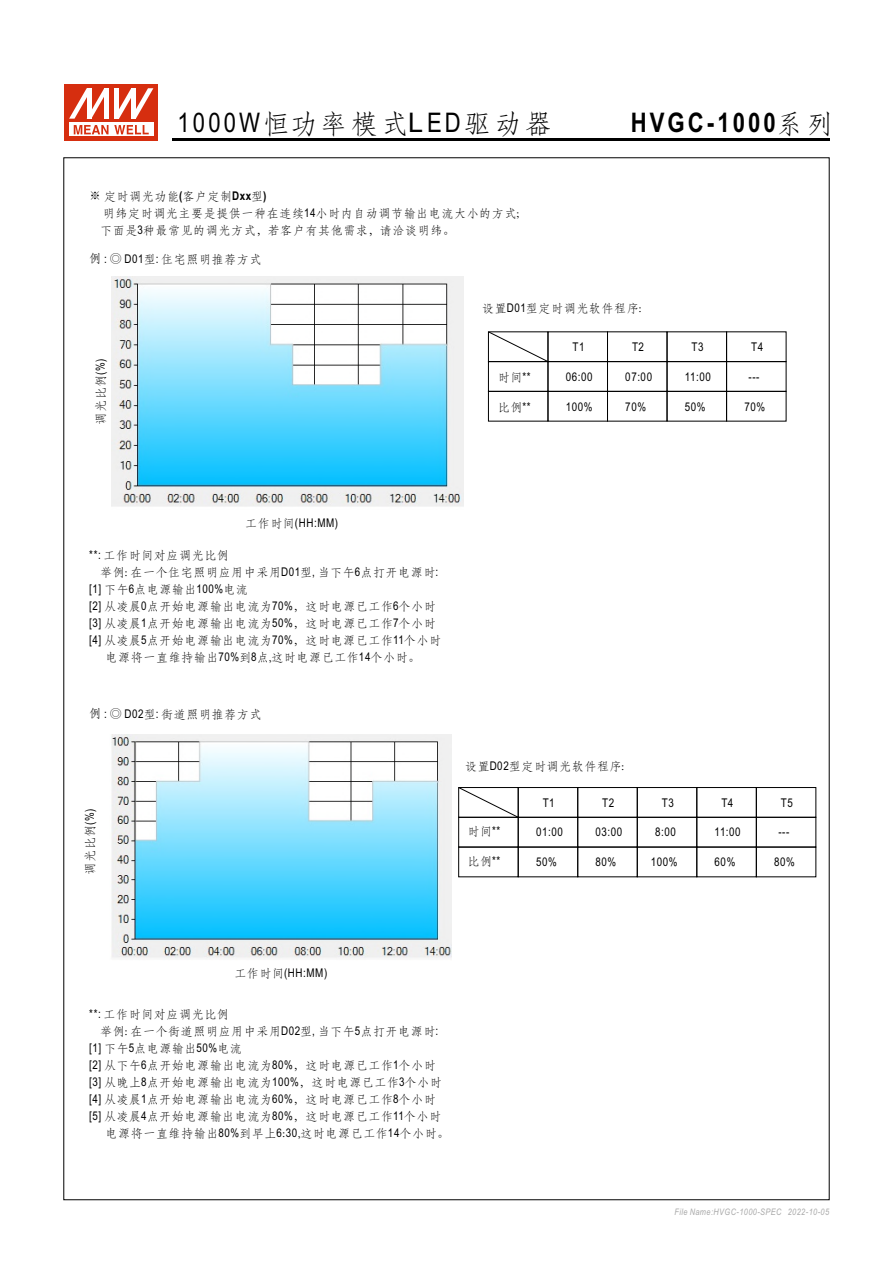
<style>
.page{position:relative;width:893px;height:1263px;background:#fff}
.page>*{position:absolute;margin:0;border:0;box-sizing:border-box;transform-origin:0 0}
.t1{font:27px "ST Fangsong";letter-spacing:.125em;color:#000}
.t2{font:700 27px "Arial Narrow";letter-spacing:.115em;color:#000}
.t3{font:12px/17px "ST Fangsong";letter-spacing:.05em;color:#000}
.t4{font:12px "Arial Narrow";letter-spacing:.045em;color:#000}
.t5{font:italic 9px "Arial Narrow";letter-spacing:.045em;color:#a9a9a9}
.s1{font-family:"Arial Narrow"}
.s2{font-family:"Arial"}
.s3{font-family:"ST Fangsong";font-weight:400}
.s4{font-family:"S Jen Lei";font-weight:500}
.s5{font-family:"Arial Narrow";font-weight:700}
.s6{font-family:"Adobe Fangsong Std"}
.s7{font-family:"ST Fangsong"}
</style>
<div class="page">
<div style="left:518px;top:787px;width:60px;height:31px;border:1px solid #000"></div>
<div style="left:577px;top:787px;width:61px;height:31px;border:1px solid #000"></div>
<div style="left:637px;top:787px;width:60px;height:31px;border:1px solid #000"></div>
<div style="left:696px;top:787px;width:61px;height:31px;border:1px solid #000"></div>
<div style="left:756px;top:787px;width:60px;height:31px;border:1px solid #000"></div>
<div style="left:488px;top:361px;width:60px;height:31px;border:1px solid #000"></div>
<div style="left:548px;top:361px;width:60px;height:31px;border:1px solid #000"></div>
<div style="left:518px;top:817px;width:60px;height:30px;border:1px solid #000"></div>
<div style="left:607px;top:361px;width:60px;height:31px;border:1px solid #000"></div>
<div style="left:577px;top:817px;width:61px;height:30px;border:1px solid #000"></div>
<div style="left:667px;top:361px;width:60px;height:31px;border:1px solid #000"></div>
<div style="left:637px;top:817px;width:60px;height:30px;border:1px solid #000"></div>
<div style="left:726px;top:361px;width:60px;height:31px;border:1px solid #000"></div>
<div style="left:696px;top:817px;width:61px;height:30px;border:1px solid #000"></div>
<div style="left:756px;top:817px;width:60px;height:30px;border:1px solid #000"></div>
<div style="left:488px;top:391px;width:60px;height:31px;border:1px solid #000"></div>
<div style="left:458px;top:847px;width:61px;height:30px;border:1px solid #000"></div>
<div style="left:548px;top:391px;width:60px;height:31px;border:1px solid #000"></div>
<div style="left:518px;top:847px;width:60px;height:30px;border:1px solid #000"></div>
<div style="left:607px;top:391px;width:60px;height:31px;border:1px solid #000"></div>
<div style="left:577px;top:847px;width:61px;height:30px;border:1px solid #000"></div>
<div style="left:667px;top:391px;width:60px;height:31px;border:1px solid #000"></div>
<div style="left:637px;top:847px;width:60px;height:30px;border:1px solid #000"></div>
<div style="left:726px;top:391px;width:60px;height:31px;border:1px solid #000"></div>
<div style="left:696px;top:847px;width:61px;height:30px;border:1px solid #000"></div>
<div style="left:756px;top:847px;width:60px;height:30px;border:1px solid #000"></div>
<svg style="left:488px;top:331px;width:60px;height:31px"></svg>
<svg style="left:458px;top:787px;width:61px;height:31px"></svg>
<img style="left:112px;top:277px;width:351px;height:230px">
<img style="left:111px;top:734px;width:341px;height:224px">
<hr style="left:172px;top:139px;width:657px;height:2px;background:#000">
<div style="left:65px;top:85px;width:93px;height:56px;background:#d62e0f"></div>
<svg style="left:69px;top:123px;width:84px;height:13px"></svg>
<svg style="left:74px;top:125px;width:75px;height:9px"></svg>
<svg style="left:69px;top:88px;width:84px;height:31px"></svg>
<h1 class="t1" style="left:178px;top:111px;width:376px"><span class="s1">1000W</span>恒功率模式<span class="s2">L</span><span class="s1">ED</span>驱动器</h1>
<h1 class="t2" style="left:631px;top:112px;width:204px">HVGC-1000<span class="s3">系列</span></h1>
<p class="t3" style="left:100px;top:188px;width:420px;text-indent:-11px"><span class="s4">※</span> 定时调光功能<span class="s5">(</span>客户定制<span class="s5">Dxx</span>型<span class="s5">)<br></span>明纬定时调光主要是提供一种在连续<span class="s1">14</span>小时内自动调节输出电流大小的方式;下面是<span class="s1">3</span>种最常见的调光方式，若客户有其他需求，请洽谈明纬。</p>
<p class="t3" style="left:89px;top:251px;width:174px"><span class="s6">例</span> <span class="s1">:</span> <span class="s4">◎</span> <span class="s1">D01</span>型<span class="s1">:</span> 住宅照明推荐方式</p>
<p class="t3" style="left:92px;top:424px;width:68px;rotate:-90deg">调光比例<span class="s1">(%)</span></p>
<p class="t3" style="left:482px;top:300px;width:161px">设置<span class="s1">D01</span>型定时调光软件程序:</p>
<p class="t4" style="left:572px;top:342px;width:14px">T1</p>
<p class="t4" style="left:632px;top:342px;width:14px">T2</p>
<p class="t4" style="left:692px;top:342px;width:14px">T3</p>
<p class="t4" style="left:751px;top:342px;width:14px">T4</p>
<p class="t3" style="left:498px;top:369px;width:34px">时间<span class="s1">**</span></p>
<p class="t4" style="left:566px;top:372px;width:28px">06:00</p>
<p class="t4" style="left:625px;top:372px;width:28px">07:00</p>
<p class="t4" style="left:685px;top:372px;width:28px">11:00</p>
<p class="t4" style="left:749px;top:372px;width:12px">---</p>
<p class="t3" style="left:498px;top:398px;width:34px">比例<span class="s1">**</span></p>
<p class="t4" style="left:566px;top:402px;width:28px">100%</p>
<p class="t4" style="left:625px;top:402px;width:22px">70%</p>
<p class="t4" style="left:685px;top:402px;width:22px">50%</p>
<p class="t4" style="left:744px;top:402px;width:22px">70%</p>
<p class="t4" style="left:245px;top:518px;width:94px"><span class="s7">工作时间</span>(HH:MM)</p>
<p class="t3" style="left:89px;top:547px;width:141px"><span class="s1">**:</span> 工作时间对应调光比例</p>
<p class="t3" style="left:100px;top:564px;width:339px">举例: 在一个住宅照明应用中采用<span class="s1">D01</span>型<span class="s1">,</span> 当下午<span class="s1">6</span>点打开电源时<span class="s1">:</span></p>
<p class="t3" style="left:89px;top:581px;width:160px"><span class="s1">[1]</span> 下午<span class="s1">6</span>点电源输出<span class="s1">100%</span>电流</p>
<p class="t3" style="left:89px;top:598px;width:348px"><span class="s1">[2]</span> 从凌晨<span class="s1">0</span>点开始电源输出电流为<span class="s1">70%</span>，这时电源已工作<span class="s1">6</span>个小时</p>
<p class="t3" style="left:89px;top:615px;width:348px"><span class="s1">[3]</span> 从凌晨<span class="s1">1</span>点开始电源输出电流为<span class="s1">50%</span>，这时电源已工作<span class="s1">7</span>个小时</p>
<p class="t3" style="left:89px;top:632px;width:353px"><span class="s1">[4]</span> 从凌晨<span class="s1">5</span>点开始电源输出电流为<span class="s1">70%</span>，这时电源已工作<span class="s1">11</span>个小时</p>
<p class="t3" style="left:106px;top:649px;width:316px">电源将一直维持输出<span class="s1">70%</span>到<span class="s1">8</span>点,这时电源已工作<span class="s1">14</span>个小时。</p>
<p class="t3" style="left:89px;top:706px;width:174px"><span class="s6">例</span> <span class="s1">:</span> <span class="s4">◎</span> <span class="s1">D02</span>型<span class="s1">:</span> 街道照明推荐方式</p>
<p class="t3" style="left:82px;top:874px;width:68px;rotate:-90deg">调光比例<span class="s1">(%)</span></p>
<p class="t3" style="left:465px;top:758px;width:161px">设置<span class="s1">D02</span>型定时调光软件程序:</p>
<p class="t3" style="left:468px;top:823px;width:34px">时间<span class="s1">**</span></p>
<p class="t3" style="left:468px;top:853px;width:34px">比例<span class="s1">**</span></p>
<p class="t4" style="left:543px;top:798px;width:14px">T1</p>
<p class="t4" style="left:536px;top:828px;width:28px">01:00</p>
<p class="t4" style="left:602px;top:798px;width:14px">T2</p>
<p class="t4" style="left:596px;top:828px;width:28px">03:00</p>
<p class="t4" style="left:536px;top:857px;width:22px">50%</p>
<p class="t4" style="left:596px;top:857px;width:22px">80%</p>
<p class="t4" style="left:662px;top:798px;width:14px">T3</p>
<p class="t4" style="left:721px;top:798px;width:14px">T4</p>
<p class="t4" style="left:781px;top:798px;width:14px">T5</p>
<p class="t4" style="left:655px;top:828px;width:22px">8:00</p>
<p class="t4" style="left:715px;top:828px;width:28px">11:00</p>
<p class="t4" style="left:778px;top:828px;width:12px">---</p>
<p class="t4" style="left:651px;top:857px;width:28px">100%</p>
<p class="t4" style="left:715px;top:857px;width:22px">60%</p>
<p class="t4" style="left:774px;top:857px;width:22px">80%</p>
<p class="t4" style="left:234px;top:968px;width:94px"><span class="s7">工作时间</span>(HH:MM)</p>
<p class="t3" style="left:89px;top:1005px;width:141px"><span class="s1">**:</span> 工作时间对应调光比例</p>
<p class="t3" style="left:100px;top:1022px;width:339px">举例: 在一个街道照明应用中采用<span class="s1">D02</span>型<span class="s1">,</span> 当下午<span class="s1">5</span>点打开电源时<span class="s1">:</span></p>
<p class="t3" style="left:89px;top:1039px;width:154px"><span class="s1">[1]</span> 下午<span class="s1">5</span>点电源输出<span class="s1">50%</span>电流</p>
<p class="t3" style="left:89px;top:1056px;width:348px"><span class="s1">[2]</span> 从下午<span class="s1">6</span>点开始电源输出电流为<span class="s1">80%</span>，这时电源已工作<span class="s1">1</span>个小时</p>
<p class="t3" style="left:89px;top:1074px;width:354px"><span class="s1">[3]</span> 从晚上<span class="s1">8</span>点开始电源输出电流为<span class="s1">100%</span>，这时电源已工作<span class="s1">3</span>个小时</p>
<p class="t3" style="left:89px;top:1091px;width:348px"><span class="s1">[4]</span> 从凌晨<span class="s1">1</span>点开始电源输出电流为<span class="s1">60%</span>，这时电源已工作<span class="s1">8</span>个小时</p>
<p class="t3" style="left:89px;top:1108px;width:353px"><span class="s1">[5]</span> 从凌晨<span class="s1">4</span>点开始电源输出电流为<span class="s1">80%</span>，这时电源已工作<span class="s1">11</span>个小时</p>
<p class="t3" style="left:106px;top:1125px;width:345px">电源将一直维持输出<span class="s1">80%</span>到早上<span class="s1">6</span>:<span class="s1">30</span>,这时电源已工作<span class="s1">14</span>个小时。</p>
<p class="t5" style="left:675px;top:1208px;width:156px">File Name:HVGC-1000-SPEC 2022-10-05</p>
</div>
